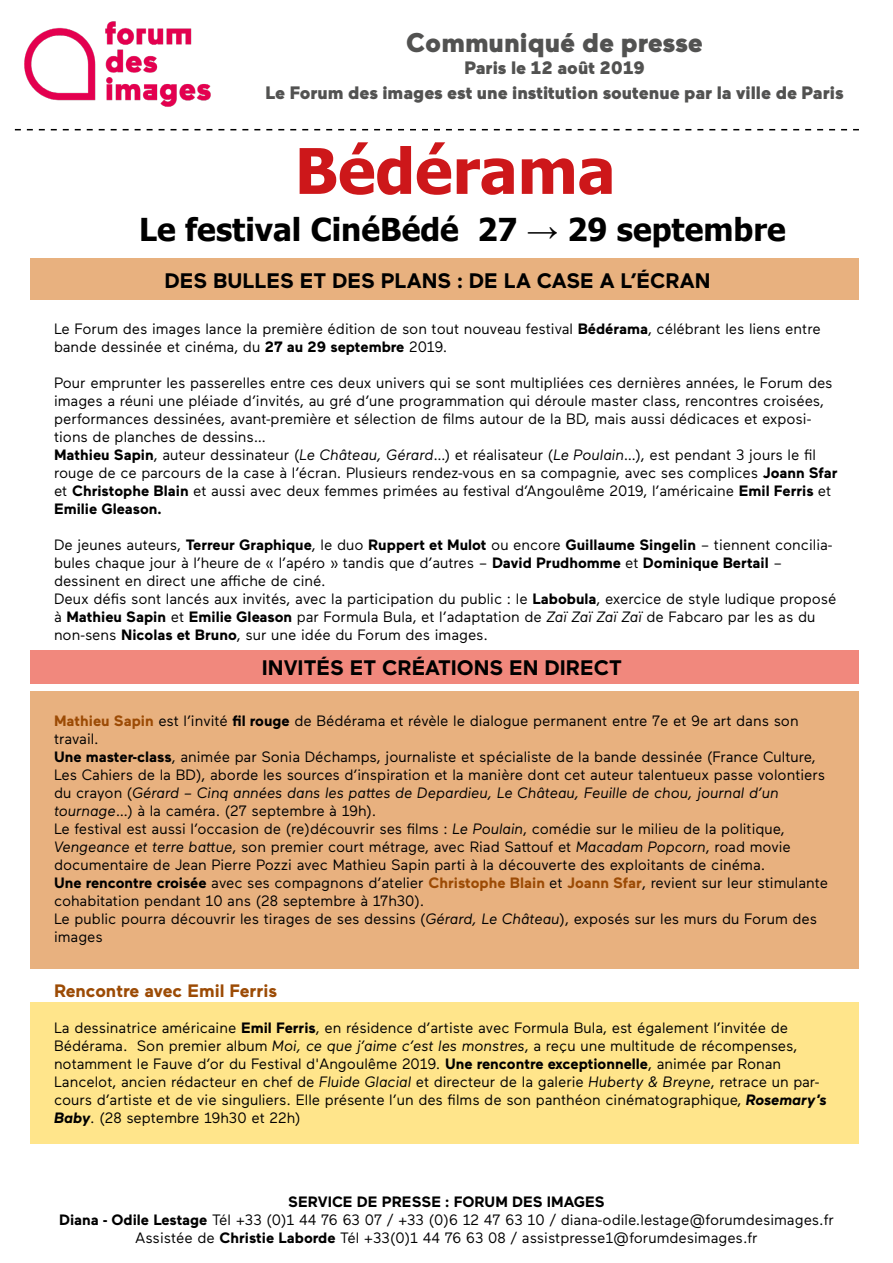
<style>
.page{position:relative;width:893px;height:1263px;background:#fff}
.page>*{position:absolute;margin:0;border:0;box-sizing:border-box;transform-origin:0 0}
.t1{font:700 63px "Tahoma";color:#cd171a}
.t2{font:700 31.5px "Tahoma";color:#000}
.t3{font:900 27px "Maax";color:#525251}
.t4{font:700 21px "Maax";color:#000}
.t5{font:900 18px/25.2px "Maax";color:#525251;text-align:center}
.t6{font:700 18px "Maax";color:#9c4b05}
.t7{font:15px/18px "Maax";color:#000}
.s1{font-weight:700}
.s2{font-style:italic}
.s3{font-weight:700;color:#9c4b05}
.s4{font-weight:700;font-style:italic}
</style>
<div class="page">
<div style="left:31px;top:650px;width:828px;height:34px;background:#f1887d"></div>
<div style="left:31px;top:1002px;width:828px;height:142px;background:#ffe58b"></div>
<div style="left:31px;top:258px;width:828px;height:42px;background:#e8b17f"></div>
<div style="left:31px;top:691px;width:828px;height:278px;background:#e8b17f"></div>
<img style="left:24px;top:21px;width:187px;height:86px">
<svg style="left:15px;top:129px;width:844px;height:1px"></svg>
<h3 class="t3" style="left:406px;top:25px;width:298px">Communiqué de presse</h3>
<p class="t5" style="left:265px;top:54px;width:580px">Paris le 12 août 2019<br>Le Forum des images est une institution soutenue par la ville de Paris</p>
<h1 class="t1" style="left:295px;top:127px;width:322px">Bédérama</h1>
<h2 class="t2" style="left:139px;top:208px;width:648px">Le festival CinéBédé 27 → 29 septembre</h2>
<h3 class="t4" style="left:164px;top:267px;width:548px">DES BULLES ET DES PLANS : DE LA CASE A L’ÉCRAN</h3>
<p class="t7" style="left:54px;top:319px;width:768px">Le Forum des images lance la première édition de son tout nouveau festival <span class="s1">Bédérama</span>, célébrant les liens entre bande dessinée et cinéma, du <span class="s1">27 au 29 septembre</span> 2019.</p>
<p class="t7" style="left:54px;top:373px;width:785px">Pour emprunter les passerelles entre ces deux univers qui se sont multipliées ces dernières années, le Forum des images a réuni une pléiade d’invités, au gré d’une programmation qui déroule master class, rencontres croisées, performances dessinées, avant-première et sélection de films autour de la BD, mais aussi dédicaces et exposi&shy;tions de planches de dessins…<br><span class="s1">Mathieu Sapin</span>, auteur dessinateur (<span class="s2">Le Château, Gérard</span>…) et réalisateur (<span class="s2">Le Poulain</span>…), est pendant 3 jours le fil rouge de ce parcours de la case à l’écran. Plusieurs rendez-vous en sa compagnie, avec ses complices <span class="s1">Joann Sfar </span>et <span class="s1">Christophe Blain</span> et aussi avec deux femmes primées au festival d’Angoulême 2019, l’américaine <span class="s1">Emil Ferris</span> et <span class="s1">Emilie Gleason.</span></p>
<p class="t7" style="left:54px;top:535px;width:784px">De jeunes auteurs, <span class="s1">Terreur Graphique</span>, le duo <span class="s1">Ruppert et Mulot</span> ou encore <span class="s1">Guillaume Singelin</span> – tiennent concilia&shy;bules chaque jour à l’heure de « l’apéro » tandis que d’autres – <span class="s1">David Prudhomme</span> et <span class="s1">Dominique Bertail</span> – dessinent en direct une affiche de ciné.<br>Deux défis sont lancés aux invités, avec la participation du public : le <span class="s1">Labobula</span>, exercice de style ludique proposé à <span class="s1">Mathieu Sapin</span> et <span class="s1">Emilie Gleason</span> par Formula Bula, et l’adaptation de <span class="s2">Zaï Zaï Zaï Zaï</span> de Fabcaro par les as du non-sens <span class="s1">Nicolas et Bruno</span>, sur une idée du Forum des images.</p>
<h3 class="t4" style="left:262px;top:654px;width:362px">INVITÉS ET CRÉATIONS EN DIRECT</h3>
<p class="t7" style="left:54px;top:711px;width:776px"><span class="s3">Mathieu Sapin</span> est l’invité <span class="s1">fil rouge</span> de Bédérama et révèle le dialogue permanent entre 7e et 9e art dans son travail.<br><span class="s1">Une master-class</span>, animée par Sonia Déchamps, journaliste et spécialiste de la bande dessinée (France Culture, Les Cahiers de la BD), aborde les sources d’inspiration et la manière dont cet auteur talentueux passe volontiers du crayon (<span class="s2">Gérard – Cinq années dans les pattes de Depardieu, Le Château, Feuille de chou, journal d’un tournage</span>…) à la caméra. (27 septembre à 19h).<br>Le festival est aussi l’occasion de (re)découvrir ses films : <span class="s2">Le Poulain</span>, comédie sur le milieu de la politique, <span class="s2">Vengeance et terre battue</span>, son premier court métrage, avec Riad Sattouf et <span class="s2">Macadam Popcorn</span>, road movie documentaire de Jean Pierre Pozzi avec Mathieu Sapin parti à la découverte des exploitants de cinéma.<br><span class="s1">Une rencontre croisée</span> avec ses compagnons d’atelier <span class="s3">Christophe Blain</span> et <span class="s3">Joann Sfar</span>, revient sur leur stimulante cohabitation pendant 10 ans (28 septembre à 17h30).<br>Le public pourra découvrir les tirages de ses dessins (<span class="s2">Gérard, Le Château</span>), exposés sur les murs du Forum des images</p>
<p class="t6" style="left:54px;top:979px;width:225px">Rencontre avec Emil Ferris</p>
<p class="t7" style="left:54px;top:1018px;width:774px">La dessinatrice américaine <span class="s1">Emil Ferris</span>, en résidence d’artiste avec Formula Bula, est également l’invitée de Bédérama. Son premier album <span class="s2">Moi, ce que j’aime c’est les monstres</span>, a reçu une multitude de récompenses, notamment le Fauve d’or du Festival d'Angoulême 2019. <span class="s1">Une rencontre exceptionnelle</span>, animée par Ronan Lancelot, ancien rédacteur en chef de <span class="s2">Fluide Glacial</span> et directeur de la galerie <span class="s2">Huberty &amp; Breyne</span>, retrace un par&shy;cours d’artiste et de vie singuliers. Elle présente l’un des films de son panthéon cinématographique, <span class="s4">Rosemary’s Baby</span>. (28 septembre 19h30 et 22h)</p>
<p class="t7" style="left:59px;top:1192px;width:776px;text-align:center"><span class="s1">SERVICE DE PRESSE : FORUM DES IMAGES<br>Diana - Odile Lestage</span> Tél +33 (0)1 44 76 63 07 / +33 (0)6 12 47 63 10 / diana-odile.lestage@forumdesimages.fr<br>Assistée de <span class="s1">Christie Laborde</span> Tél +33(0)1 44 76 63 08 / assistpresse1@forumdesimages.fr</p>
</div>
